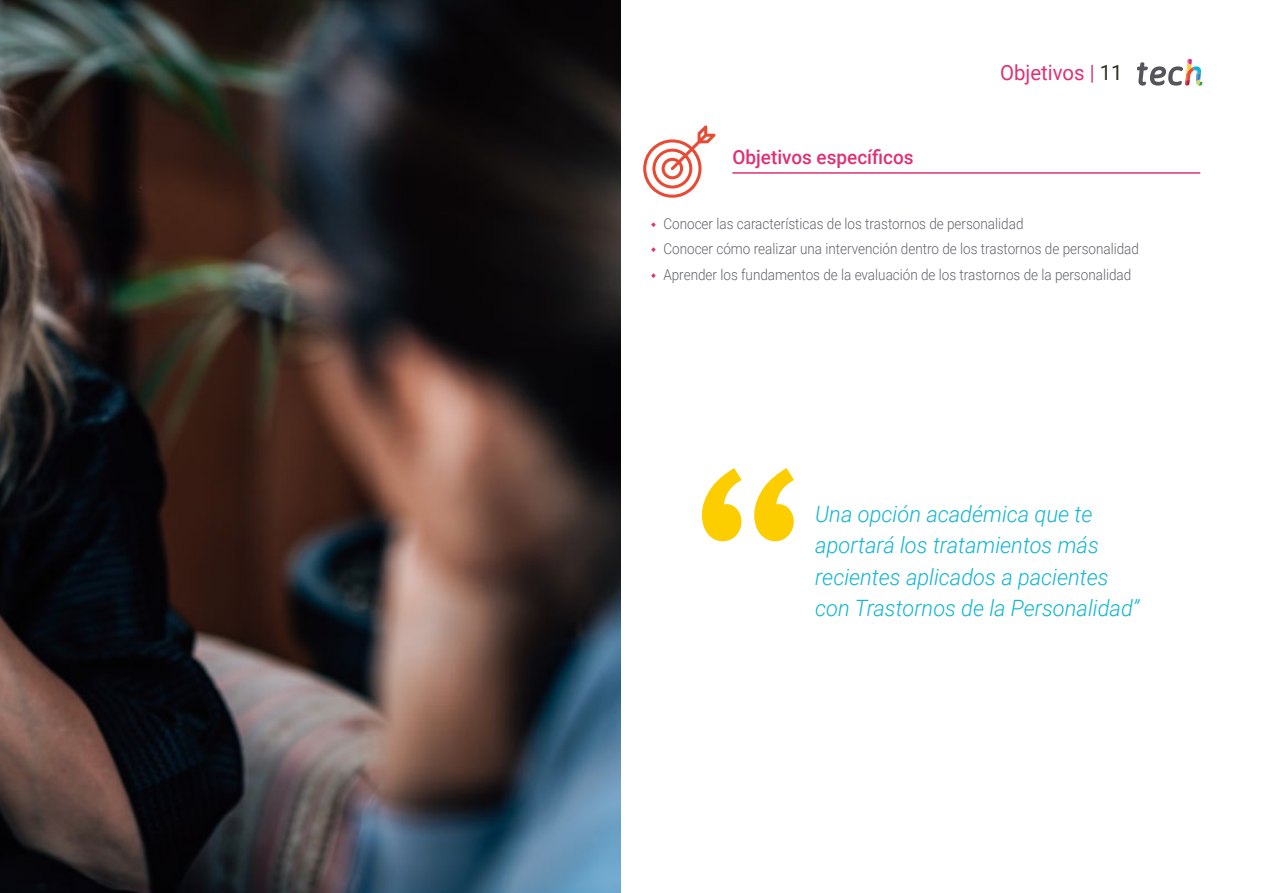
<style>
.page{position:relative;width:1263px;height:893px;background:#fff}
.page>*{position:absolute;margin:0;border:0;box-sizing:border-box;transform-origin:0 0}
.t1{font:italic 300 22.5px/31.5px "Roboto";color:#0fb6cf}
.t2{font:21px "Roboto";color:#df3174}
.t3{font:500 19.5px "Roboto";color:#df3174}
.t4{font:300 15px/25.2px "Roboto";color:#61646a;scale:.9 1}
.s1{color:#312e20}
</style>
<div class="page">
<img style="left:0;top:0;width:621px;height:893px">
<svg style="left:702px;top:468px;width:92px;height:73px"></svg>
<svg style="left:1137px;top:59px;width:65px;height:27px"></svg>
<hr style="left:732px;top:173px;width:468px;height:1px;background:#df3174">
<svg style="left:643px;top:125px;width:73px;height:73px"></svg>
<h3 class="t3" style="left:732px;top:144px;width:183px">Objetivos específicos</h3>
<h2 class="t2" style="left:1000px;top:57px;width:124px">Objetivos | <span class="s1">11</span></h2>
<p class="t4" style="left:663px;top:210px;width:530px">Conocer las características de los trastornos de personalidad<br>Conocer cómo realizar una intervención dentro de los trastornos de personalidad<br>Aprender los fundamentos de la evaluación de los trastornos de la personalidad</p>
<h1 class="t1" style="left:815px;top:497px;width:326px">Una opción académica que te aportará los tratamientos más recientes aplicados a pacientes con Trastornos de la Personalidad”</h1>
</div>
